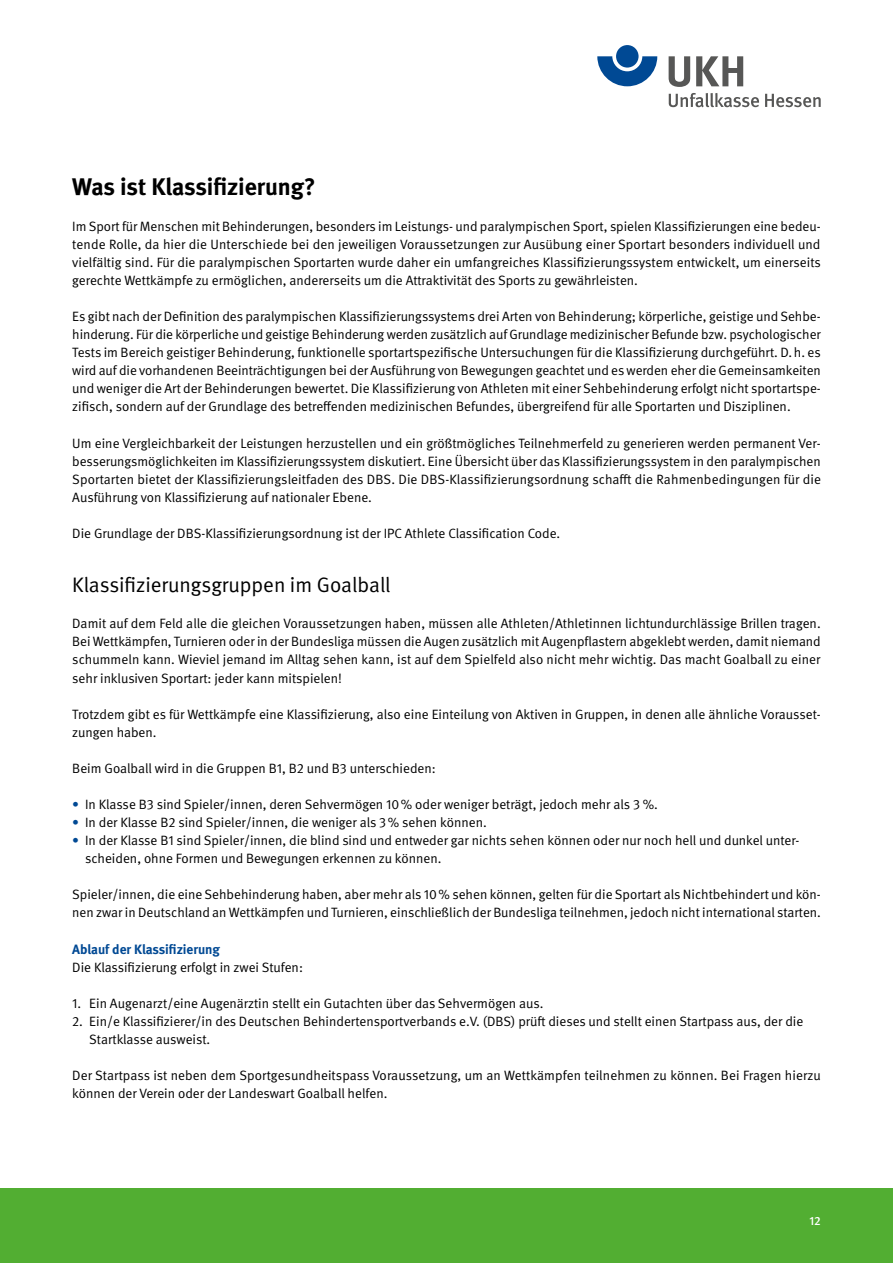
<style>
.page{position:relative;width:893px;height:1263px;background:#fff}
.page>*{position:absolute;margin:0;border:0;box-sizing:border-box;transform-origin:0 0}
.t1{font:700 24px "DGUV Meta";letter-spacing:-.01em;color:#000}
.t2{font:21px "DGUV Meta";color:#000}
.t3{font:13.5px/18px "DGUV Meta";color:#000}
.t4{font:700 13.5px "DGUV Meta";color:#004994}
.t5{font:500 12px "DGUV Meta";color:#fff}
.s1{color:#004994}
</style>
<div class="page">
<svg style="left:597px;top:56px;width:60px;height:30px"></svg>
<div style="left:616px;top:45px;width:23px;height:23px;background:#004994;border-radius:50%"></div>
<svg style="left:669px;top:56px;width:21px;height:31px"></svg>
<svg style="left:696px;top:56px;width:47px;height:30px"></svg>
<svg style="left:669px;top:93px;width:90px;height:14px"></svg>
<svg style="left:765px;top:94px;width:56px;height:13px"></svg>
<div style="left:0;top:1188px;width:893px;height:75px;background:#52ae32"></div>
<h1 class="t1" style="left:72px;top:172px;width:245px">Was ist Klassifizierung?</h1>
<p class="t3" style="left:72px;top:217px;width:750px;text-align:justify">Im Sport für Menschen mit Behinderungen, besonders im Leistungs- und paralympischen Sport, spielen Klassifizierungen eine bedeu&shy;tende Rolle, da hier die Unterschiede bei den jeweiligen Voraussetzungen zur Ausübung einer Sportart besonders individuell und vielfältig sind. Für die paralympischen Sportarten wurde daher ein umfangreiches Klassifizierungssystem entwickelt, um einerseits gerechte Wettkämpfe zu ermöglichen, andererseits um die Attraktivität des Sports zu gewährleisten.</p>
<p class="t3" style="left:72px;top:308px;width:750px;text-align:justify">Es gibt nach der Definition des paralympischen Klassifizierungssystems drei Arten von Behinderung; körperliche, geistige und Sehbe&shy;hinderung. Für die körperliche und geistige Behinderung werden zusätzlich auf Grundlage medizinischer Befunde bzw. psychologischer Tests im Bereich geistiger Behinderung, funktionelle sportartspezifische Untersuchungen für die Klassifizierung durchgeführt. D.h. es wird auf die vorhandenen Beeinträchtigungen bei der Ausführung von Bewegungen geachtet und es werden eher die Gemeinsamkeiten und weniger die Art der Behinderungen bewertet. Die Klassifizierung von Athleten mit einer Sehbehinderung erfolgt nicht sportartspe&shy;zifisch, sondern auf der Grundlage des betreffenden medizinischen Befundes, übergreifend für alle Sportarten und Disziplinen.</p>
<p class="t3" style="left:72px;top:434px;width:750px;text-align:justify">Um eine Vergleichbarkeit der Leistungen herzustellen und ein größtmögliches Teilnehmerfeld zu generieren werden permanent Ver&shy;besserungsmöglichkeiten im Klassifizierungssystem diskutiert. Eine Übersicht über das Klassifizierungssystem in den paralympischen Sportarten bietet der Klassifizierungsleitfaden des DBS. Die DBS-Klassifizierungsordnung schafft die Rahmenbedingungen für die Ausführung von Klassifizierung auf nationaler Ebene.</p>
<p class="t3" style="left:72px;top:525px;width:490px">Die Grundlage der DBS-Klassifizierungsordnung ist der IPC Athlete Classification Code.</p>
<h2 class="t2" style="left:72px;top:573px;width:320px">Klassifizierungsgruppen im Goalball</h2>
<p class="t3" style="left:72px;top:615px;width:750px;text-align:justify">Damit auf dem Feld alle die gleichen Voraussetzungen haben, müssen alle Athleten/Athletinnen lichtundurchlässige Brillen tragen.<br>Bei Wettkämpfen, Turnieren oder in der Bundesliga müssen die Augen zusätzlich mit Augenpflastern abgeklebt werden, damit niemand schummeln kann. Wieviel jemand im Alltag sehen kann, ist auf dem Spielfeld also nicht mehr wichtig. Das macht Goalball zu einer sehr inklusiven Sportart: jeder kann mitspielen!</p>
<p class="t3" style="left:72px;top:705px;width:750px">Trotzdem gibt es für Wettkämpfe eine Klassifizierung, also eine Einteilung von Aktiven in Gruppen, in denen alle ähnliche Vorausset&shy;zungen haben.</p>
<p class="t3" style="left:72px;top:759px;width:365px">Beim Goalball wird in die Gruppen B1, B2 und B3 unterschieden:</p>
<p class="t3" style="left:72px;top:796px;width:587px"><span class="s1">•</span> In Klasse B3 sind Spieler/innen, deren Sehvermögen 10% oder weniger beträgt, jedoch mehr als 3 %.</p>
<p class="t3" style="left:72px;top:814px;width:416px"><span class="s1">•</span> In der Klasse B2 sind Spieler/innen, die weniger als 3% sehen können.</p>
<p class="t3" style="left:85px;top:832px;width:716px;text-indent:-13px"><span class="s1">•</span> In der Klasse B1 sind Spieler/innen, die blind sind und entweder gar nichts sehen können oder nur noch hell und dunkel unter&shy;scheiden, ohne Formen und Bewegungen erkennen zu können.</p>
<p class="t3" style="left:72px;top:886px;width:750px">Spieler/innen, die eine Sehbehinderung haben, aber mehr als 10% sehen können, gelten für die Sportart als Nichtbehindert und kön&shy;nen zwar in Deutschland an Wettkämpfen und Turnieren, einschließlich der Bundesliga teilnehmen, jedoch nicht international starten.</p>
<p class="t4" style="left:72px;top:941px;width:149px">Ablauf der Klassifizierung</p>
<p class="t3" style="left:72px;top:958px;width:232px">Die Klassifizierung erfolgt in zwei Stufen:</p>
<p class="t3" style="left:72px;top:994px;width:473px">1. Ein Augenarzt/eine Augenärztin stellt ein Gutachten über das Sehvermögen aus.</p>
<p class="t3" style="left:89px;top:1012px;width:715px;text-indent:-17px">2. Ein/e Klassifizierer/in des Deutschen Behindertensportverbands e.V. (DBS) prüft dieses und stellt einen Startpass aus, der die<br>Startklasse ausweist.</p>
<p class="t3" style="left:72px;top:1067px;width:750px">Der Startpass ist neben dem Sportgesundheitspass Voraussetzung, um an Wettkämpfen teilnehmen zu können. Bei Fragen hierzu können der Verein oder der Landeswart Goalball helfen.</p>
<p class="t5" style="left:809px;top:1213px;width:13px">12</p>
</div>
